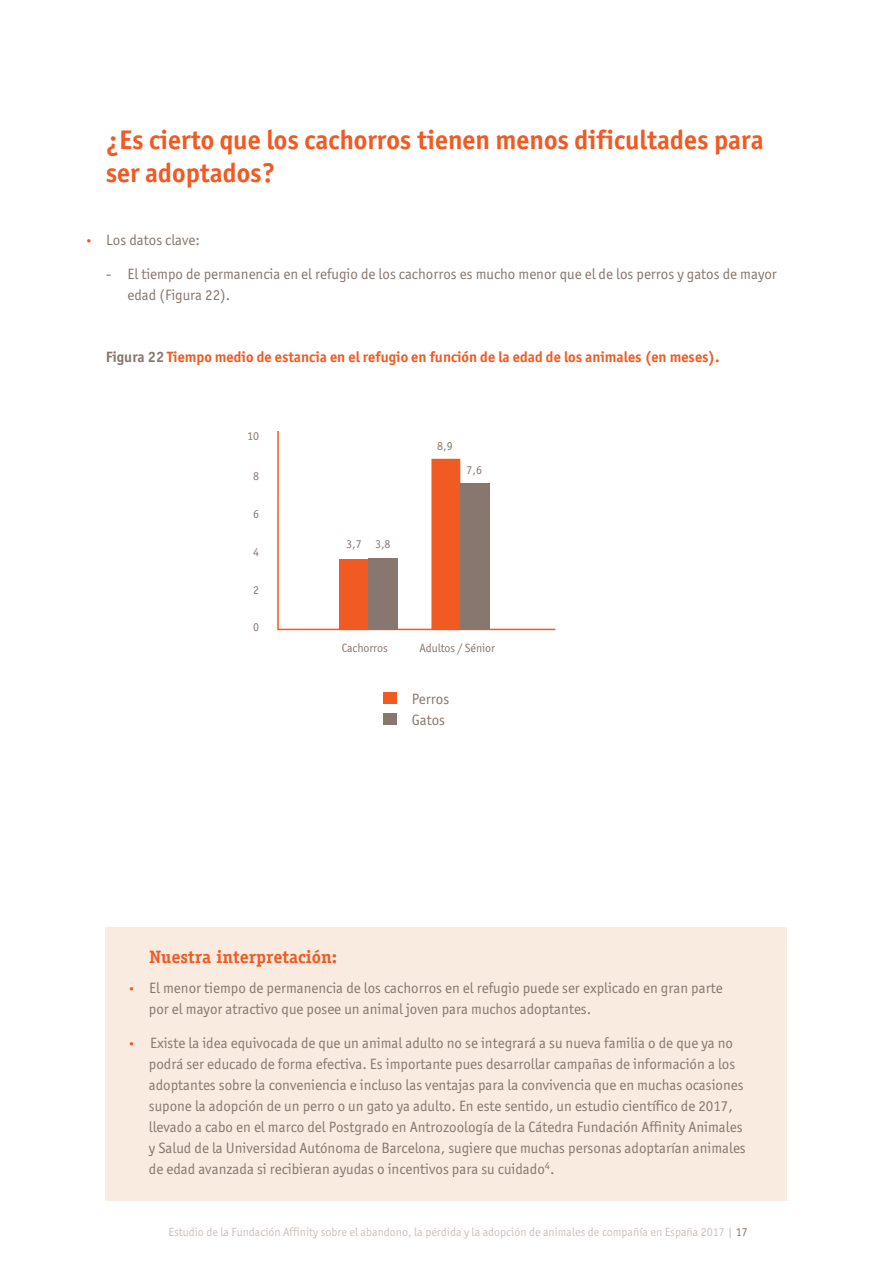
<style>
.page{position:relative;width:893px;height:1263px;background:#fff}
.page>*{position:absolute;margin:0;border:0;box-sizing:border-box;transform-origin:0 0}
.t1{font:700 27px/32.4px "Officina San ITC";color:#f15a22}
.t2{font:700 18px "Officina Serif Std";color:#f15a22}
.t3{font:15px/21px "Officina San ITC";color:#88776e}
.t4{font:700 15px "Officina San ITC";color:#f15a22}
.t5{font:12px "Officina San ITC";color:#ccc2bc}
.t6{font:12px "Officina San ITC";letter-spacing:-.01em;color:#88776e}
.s1{font-size:12px;color:#f15a22}
.s2{color:#88776e}
</style>
<div class="page">
<div style="left:106px;top:927px;width:681px;height:274px;background:#faebe1"></div>
<svg style="left:277px;top:431px;width:279px;height:200px"></svg>
<div style="left:383px;top:693px;width:14px;height:11px;background:#f15a22"></div>
<div style="left:383px;top:714px;width:14px;height:11px;background:#88776e"></div>
<div style="left:340px;top:559px;width:29px;height:70px;background:#f15a22"></div>
<div style="left:369px;top:558px;width:29px;height:71px;background:#88776e"></div>
<div style="left:431px;top:459px;width:30px;height:170px;background:#f15a22"></div>
<div style="left:460px;top:483px;width:29px;height:146px;background:#88776e"></div>
<h1 class="t1" style="left:106px;top:126px;width:659px">¿Es cierto que los cachorros tienen menos dificultades para ser adoptados?</h1>
<p class="t3" style="left:85px;top:231px;width:117px"><span class="s1">•</span> Los datos clave:</p>
<p class="t3" style="left:127px;top:264px;width:651px;text-indent:-21px">- El tiempo de permanencia en el refugio de los cachorros es mucho menor que el de los perros y gatos de mayor edad (Figura 22).</p>
<p class="t4" style="left:106px;top:352px;width:615px"><span class="s2">Figura 22</span> Tiempo medio de estancia en el refugio en función de la edad de los animales (en meses).</p>
<p class="t6" style="left:247px;top:432px;width:13px">10</p>
<p class="t6" style="left:253px;top:471px;width:7px">8</p>
<p class="t6" style="left:253px;top:509px;width:7px">6</p>
<p class="t6" style="left:253px;top:548px;width:7px">4</p>
<p class="t6" style="left:253px;top:586px;width:7px">2</p>
<p class="t6" style="left:253px;top:623px;width:7px">0</p>
<p class="t6" style="left:346px;top:539px;width:46px">3,7 3,8</p>
<p class="t6" style="left:437px;top:441px;width:17px">8,9</p>
<p class="t6" style="left:466px;top:465px;width:17px">7,6</p>
<p class="t6" style="left:342px;top:643px;width:47px">Cachorros</p>
<p class="t6" style="left:420px;top:643px;width:77px">Adultos / Sénior</p>
<p class="t3" style="left:412px;top:689px;width:39px">Perros<br>Gatos</p>
<p class="t2" style="left:149px;top:950px;width:189px">Nuestra interpretación:</p>
<p class="t3" style="left:149px;top:978px;width:575px;text-indent:-21px"><span class="s1">•</span> El menor tiempo de permanencia de los cachorros en el refugio puede ser explicado en gran parte por el mayor atractivo que posee un animal joven para muchos adoptantes.</p>
<p class="t3" style="left:149px;top:1033px;width:598px;text-indent:-21px"><span class="s1">•</span> Existe la idea equivocada de que un animal adulto no se integrará a su nueva familia o de que ya no podrá ser educado de forma efectiva. Es importante pues desarrollar campañas de información a los adoptantes sobre la conveniencia e incluso las ventajas para la convivencia que en muchas ocasiones supone la adopción de un perro o un gato ya adulto. En este sentido, un estudio científico de 2017, llevado a cabo en el marco del Postgrado en Antrozoología de la Cátedra Fundación Affinity Animales y Salud de la Universidad Autónoma de Barcelona, sugiere que muchas personas adoptarían animales de edad avanzada si recibieran ayudas o incentivos para su cuidado<sup>4</sup>.</p>
<p class="t5" style="left:169px;top:1228px;width:581px">Estudio de la Fundación Affinity sobre el abandono, la pérdida y la adopción de animales de compañía en España 2017 | <span class="s2">17</span></p>
</div>
